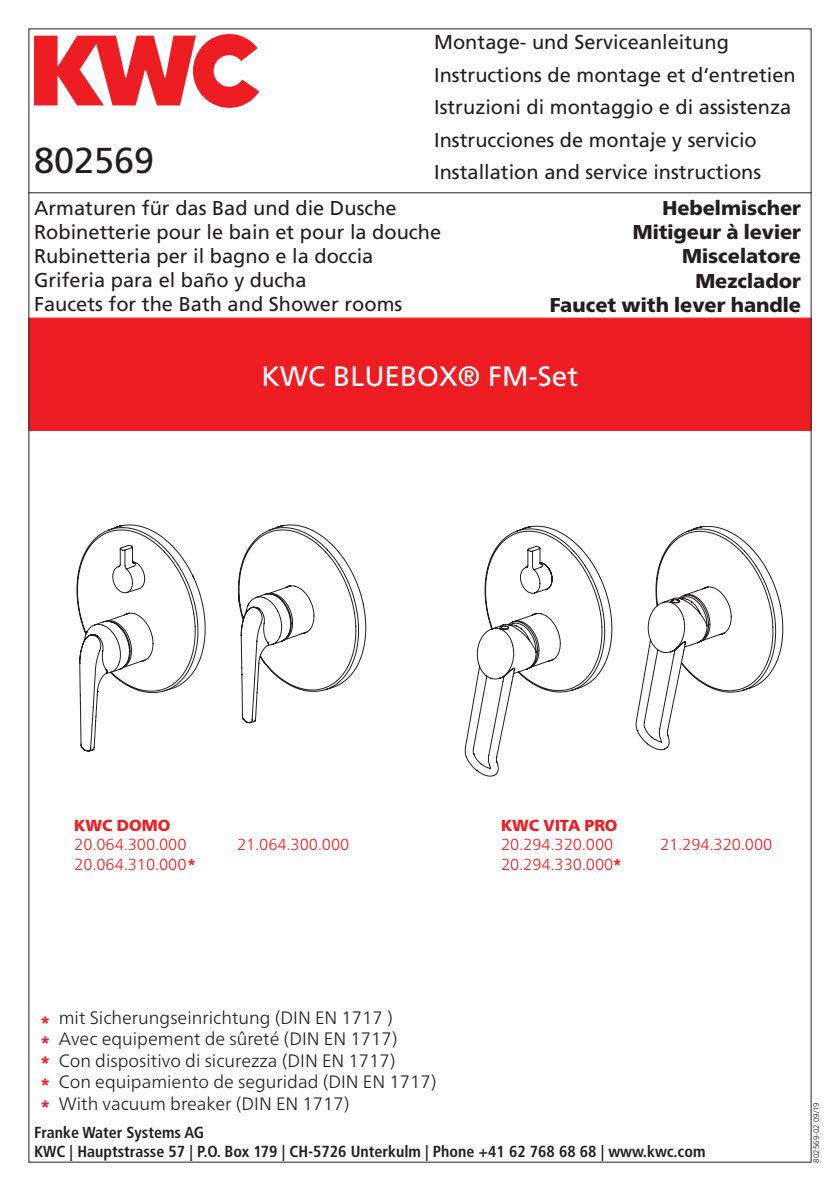
<style>
.page{position:relative;width:840px;height:1191px;background:#fff}
.page>*{position:absolute;margin:0;border:0;box-sizing:border-box;transform-origin:0 0}
.t1{font:36px "Frutiger LT Com";color:#231f20}
.t2{font:28px "Frutiger LT Com";color:#fff}
.t3{font:20px/24px "Frutiger LT Com";color:#231f20}
.t4{font:900 20px/24px "Frutiger Neue LTW1 G";color:#231f20;text-align:right}
.t5{font:300 18px/21.6px "Frutiger Neue LTW1 G";color:#231f20}
.t6{font:900 18px/21.2px "Frutiger Neue LTW1 G";color:#ee1d23;text-align:justify}
.t7{font:700 condensed 16px/19.2px "Frutiger LT Com";color:#231f20}
.t8{font:300 16px "Frutiger Neue LTW1 G";color:#ee1d23}
.t9{font:900 16px "Frutiger Neue LTW1 G";color:#ee1d23}
.t10{font:300 8px "Frutiger LT Com";color:#231f20}
.s1{font-weight:900}
</style>
<div class="page">
<hr style="left:28px;top:192px;width:783px;height:1px;background:#231f20">
<div style="left:28px;top:317px;width:783px;height:114px;background:#ee1d23;border:1px solid #ee1d23"></div>
<svg style="left:34px;top:34px;width:225px;height:74px"></svg>
<svg style="left:464px;top:526px;width:148px;height:250px"></svg>
<svg style="left:635px;top:526px;width:147px;height:224px"></svg>
<svg style="left:238px;top:524px;width:128px;height:199px"></svg>
<svg style="left:77px;top:524px;width:128px;height:227px"></svg>
<p class="t3" style="left:434px;top:26px;width:363px;line-height:32.4px">Montage- und Serviceanleitung Instructions de montage et d‘entretien Istruzioni di montaggio e di assistenza Instrucciones de montaje y servicio Installation and service instructions</p>
<h1 class="t1" style="left:34px;top:139px;width:122px">802569</h1>
<p class="t3" style="left:34px;top:196px;width:408px">Armaturen für das Bad und die Dusche Robinetterie pour le bain et pour la douche Rubinetteria per il bagno e la doccia Griferia para el baño y ducha<br>Faucets for the Bath and Shower rooms</p>
<p class="t4" style="left:549px;top:195px;width:253px">Hebelmischer<br>Mitigeur à levier<br>Miscelatore<br>Mezclador<br>Faucet with lever handle</p>
<h2 class="t2" style="left:261px;top:359px;width:318px">KWC BLUEBOX® FM-Set</h2>
<p class="t9" style="left:74px;top:813px;width:97px">KWC DOMO</p>
<p class="t8" style="left:74px;top:833px;width:114px">20.064.300.000</p>
<p class="t8" style="left:237px;top:833px;width:114px">21.064.300.000</p>
<p class="t8" style="left:74px;top:852px;width:124px">20.064.310.000<span class="s1">*</span></p>
<p class="t9" style="left:612px;top:853px;width:11px">*</p>
<p class="t9" style="left:500px;top:813px;width:118px">KWC VITA PRO</p>
<p class="t8" style="left:500px;top:833px;width:114px">20.294.320.000</p>
<p class="t8" style="left:659px;top:833px;width:114px">21.294.320.000</p>
<p class="t8" style="left:500px;top:852px;width:114px">20.294.330.000</p>
<p class="t6" style="left:40px;top:1011px;width:12px">* * * * *</p>
<p class="t5" style="left:59px;top:1005px;width:379px">mit Sicherungseinrichtung (DIN EN 1717 )<br>Avec equipement de sûreté (DIN EN 1717)<br>Con dispositivo di sicurezza (DIN EN 1717)<br>Con equipamiento de seguridad (DIN EN 1717)<br>With vacuum breaker (DIN EN 1717)</p>
<p class="t7" style="left:34px;top:1122px;width:672px">Franke Water Systems AG<br>KWC | Hauptstrasse 57 | P.O. Box 179 | CH-5726 Unterkulm | Phone +41 62 768 68 68 | www.kwc.com</p>
<p class="t10" style="left:811px;top:1162px;width:62px;rotate:-90deg">802569-02 09/19</p>
</div>
